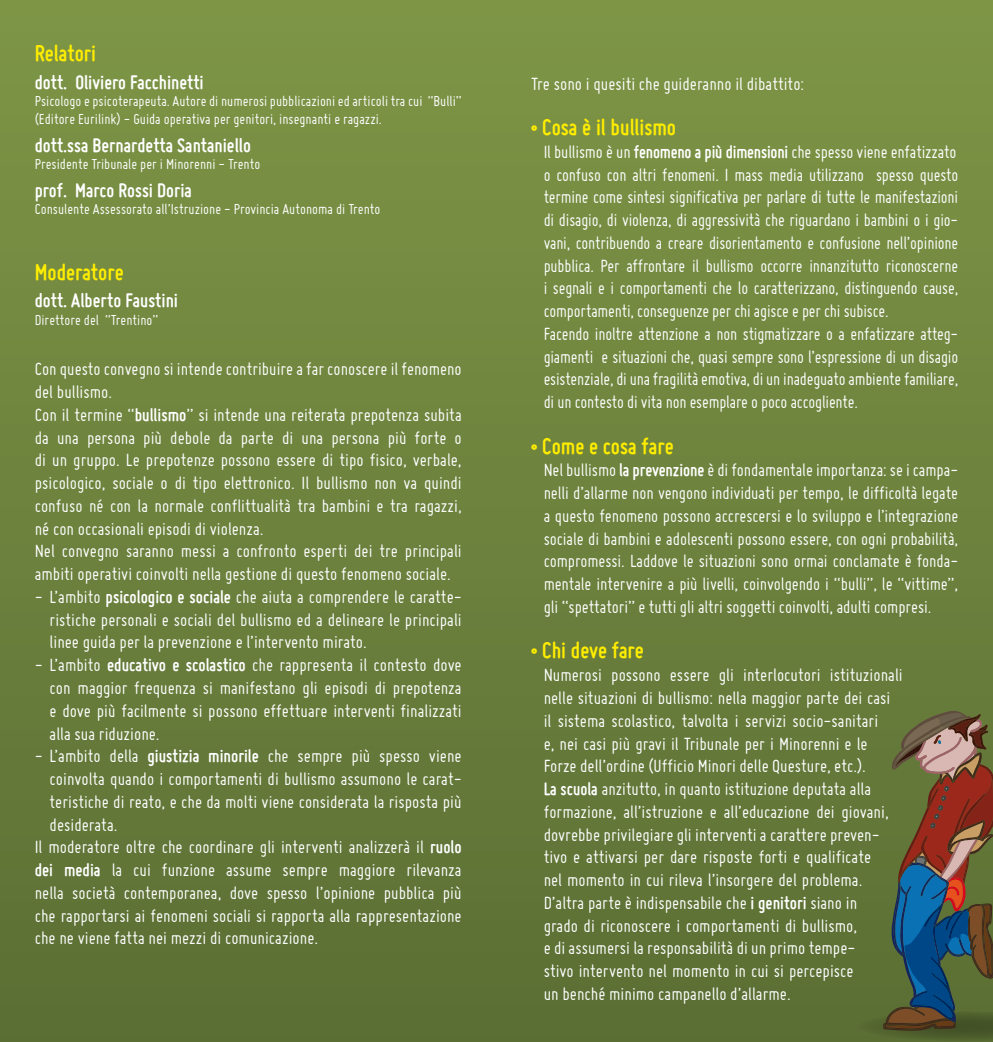
<style>
.page{position:relative;width:993px;height:1042px;background:#fff}
.page>*{position:absolute;margin:0;border:0;box-sizing:border-box;transform-origin:0 0}
.t1{font:700 24.5px "Miso";color:#ffed00}
.t2{font:700 21px "Miso";color:#fff}
.t3{font:19.25px/22.8px "Miso";color:#fff}
.t4{font:15.75px/17.5px "Miso";color:#fff}
.s1{font-weight:700}
</style>
<div class="page">
<div style="left:0;top:0;width:992px;height:1042px;background:linear-gradient(to bottom,#7e9646,#5b6e34)"></div>
<svg style="left:856px;top:709px;width:136px;height:332px"></svg>
<p class="t1" style="left:35px;top:39px;width:63px">Relatori</p>
<p class="t2" style="left:35px;top:70px;width:170px">dott. Oliviero Facchinetti</p>
<p class="t4" style="left:35px;top:92px;width:428px">Psicologo e psicoterapeuta. Autore di numerosi pubblicazioni ed articoli tra cui “Bulli” (Editore Eurilink) - Guida operativa per genitori, insegnanti e ragazzi.</p>
<p class="t2" style="left:35px;top:133px;width:218px">dott.ssa Bernardetta Santaniello</p>
<p class="t4" style="left:35px;top:155px;width:227px">Presidente Tribunale per i Minorenni - Trento</p>
<p class="t2" style="left:35px;top:178px;width:159px">prof. Marco Rossi Doria</p>
<p class="t4" style="left:35px;top:200px;width:347px">Consulente Assessorato all’Istruzione - Provincia Autonoma di Trento</p>
<p class="t1" style="left:35px;top:258px;width:90px">Moderatore</p>
<p class="t2" style="left:35px;top:289px;width:145px">dott. Alberto Faustini</p>
<p class="t4" style="left:35px;top:311px;width:125px">Direttore del “Trentino”</p>
<p class="t3" style="left:35px;top:357px;width:428px">Con questo convegno si intende contribuire a far conoscere il fenomeno del bullismo.<br>Con il termine “<span class="s1">bullismo</span>” si intende una reiterata prepotenza subita da una persona più debole da parte di una persona più forte o di un gruppo. Le prepotenze possono essere di tipo fisico, verbale, psicologico, sociale o di tipo elettronico. Il bullismo non va quindi confuso né con la normale conflittualità tra bambini e tra ragazzi, né con occasionali episodi di violenza.<br>Nel convegno saranno messi a confronto esperti dei tre principali ambiti operativi coinvolti nella gestione di questo fenomeno sociale.</p>
<p class="t3" style="left:50px;top:585px;width:413px;text-align:justify;text-indent:-15px">- L’ambito <span class="s1">psicologico e sociale</span> che aiuta a comprendere le caratte&shy;ristiche personali e sociali del bullismo ed a delineare le principali linee guida per la prevenzione e l’intervento mirato.</p>
<p class="t3" style="left:50px;top:653px;width:413px;text-align:justify;text-indent:-15px">- L’ambito <span class="s1">educativo e scolastico</span> che rappresenta il contesto dove con maggior frequenza si manifestano gli episodi di prepotenza e dove più facilmente si possono effettuare interventi finalizzati alla sua riduzione.</p>
<p class="t3" style="left:35px;top:744px;width:428px">- L’ambito della <span class="s1">giustizia minorile</span> che sempre più spesso viene</p>
<p class="t3" style="left:50px;top:767px;width:413px">coinvolta quando i comportamenti di bullismo assumono le carat-</p>
<p class="t3" style="left:50px;top:790px;width:413px">teristiche di reato, e che da molti viene considerata la risposta più</p>
<p class="t3" style="left:50px;top:813px;width:69px">desiderata.</p>
<p class="t3" style="left:35px;top:835px;width:428px">Il moderatore oltre che coordinare gli interventi analizzerà il <span class="s1">ruolo</span></p>
<p class="t3" style="left:35px;top:858px;width:428px"><span class="s1">dei media</span> la cui funzione assume sempre maggiore rilevanza</p>
<p class="t3" style="left:35px;top:881px;width:428px">nella società contemporanea, dove spesso l’opinione pubblica più</p>
<p class="t3" style="left:35px;top:904px;width:428px">che rapportarsi ai fenomeni sociali si rapporta alla rappresentazione</p>
<p class="t3" style="left:35px;top:926px;width:285px">che ne viene fatta nei mezzi di comunicazione.</p>
<p class="t3" style="left:531px;top:72px;width:274px">Tre sono i quesiti che guideranno il dibattito:</p>
<p class="t1" style="left:531px;top:113px;width:146px">• Cosa è il bullismo</p>
<p class="t3" style="left:543px;top:140px;width:416px">Il bullismo è un <span class="s1">fenomeno a più dimensioni</span> che spesso viene enfatizzato o confuso con altri fenomeni. I mass media utilizzano spesso questo termine come sintesi significativa per parlare di tutte le manifestazioni di disagio, di violenza, di aggressività che riguardano i bambini o i gio&shy;vani, contribuendo a creare disorientamento e confusione nell’opinione pubblica. Per affrontare il bullismo occorre innanzitutto riconoscerne i segnali e i comportamenti che lo caratterizzano, distinguendo cause, comportamenti, conseguenze per chi agisce e per chi subisce.<br>Facendo inoltre attenzione a non stigmatizzare o a enfatizzare atteg&shy;giamenti e situazioni che, quasi sempre sono l’espressione di un disagio esistenziale, di una fragilità emotiva, di un inadeguato ambiente familiare, di un contesto di vita non esemplare o poco accogliente.</p>
<p class="t1" style="left:531px;top:432px;width:144px">• Come e cosa fare</p>
<p class="t3" style="left:543px;top:458px;width:416px;text-align:justify">Nel bullismo <span class="s1">la prevenzione</span> è di fondamentale importanza: se i campa&shy;nelli d’allarme non vengono individuati per tempo, le difficoltà legate a questo fenomeno possono accrescersi e lo sviluppo e l’integrazione sociale di bambini e adolescenti possono essere, con ogni probabilità, compromessi. Laddove le situazioni sono ormai conclamate è fonda&shy;mentale intervenire a più livelli, coinvolgendo i “bulli”, le “vittime”, gli “spettatori” e tutti gli altri soggetti coinvolti, adulti compresi.</p>
<p class="t1" style="left:531px;top:637px;width:114px">• Chi deve fare</p>
<p class="t3" style="left:543px;top:663px;width:360px">Numerosi possono essere gli interlocutori istituzionali nelle situazioni di bullismo: nella maggior parte dei casi il sistema scolastico, talvolta i servizi socio-sanitari<br>e, nei casi più gravi il Tribunale per i Minorenni e le Forze dell’ordine (Ufficio Minori delle Questure, etc.).<br><span class="s1">La scuola</span> anzitutto, in quanto istituzione deputata alla formazione, all’istruzione e all’educazione dei giovani, dovrebbe privilegiare gli interventi a carattere preven&shy;tivo e attivarsi per dare risposte forti e qualificate<br>nel momento in cui rileva l’insorgere del problema.<br>D’altra parte è indispensabile che <span class="s1">i genitori</span> siano in<br>grado di riconoscere i comportamenti di bullismo,<br>e di assumersi la responsabilità di un primo tempe-<br>stivo intervento nel momento in cui si percepisce<br>un benché minimo campanello d’allarme.</p>
</div>
